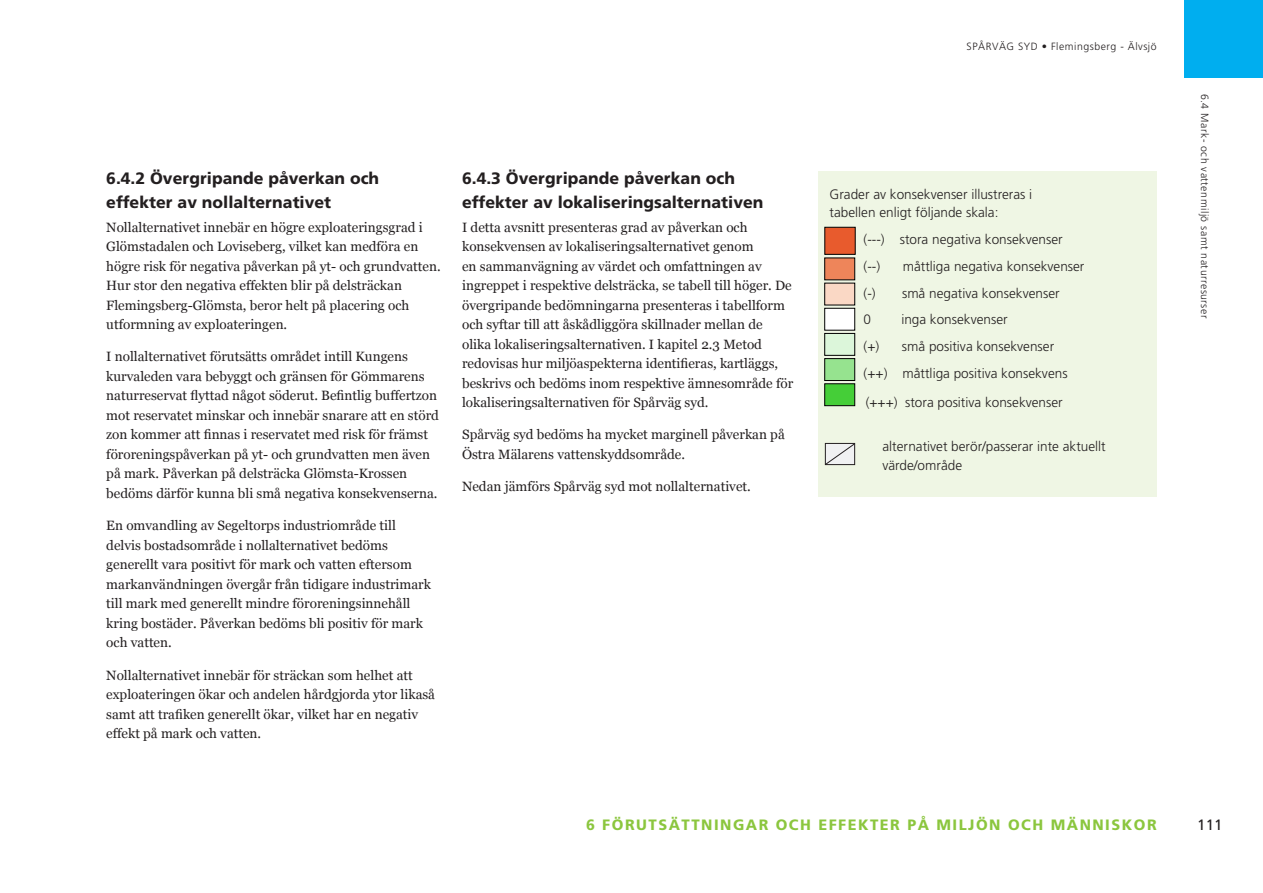
<style>
.page{position:relative;width:1263px;height:893px;background:#fff}
.page>*{position:absolute;margin:0;border:0;box-sizing:border-box;transform-origin:0 0}
.Rubrik_3_copy{font:800 16.5px/24px "Frutiger SLLOTF";color:#231f20}
.t1{font:800 15px "Frutiger SLLOTF";letter-spacing:.1em;color:#8bc63e}
.t2{font:15px "Frutiger SLLOTF";color:#231f20}
.Brödtext_faktaruta{font:300 13.65px/18.1px "Frutiger SLLOTF";color:#231f20}
.Brödtext{font:13.5px/19.5px "Georgia";color:#231f20}
.t3{font:300 10.5px "Frutiger SLLOTF";letter-spacing:.05em;color:#231f20}
</style>
<div class="page">
<div style="left:1185px;top:0;width:78px;height:78px;background:#00aeef"></div>
<div style="left:818px;top:172px;width:339px;height:325px;background:#eff6e4"></div>
<div style="left:824px;top:227px;width:31px;height:28px;background:#e85b2d;border:1px solid #000"></div>
<div style="left:824px;top:258px;width:31px;height:22px;background:#ee855a;border:1px solid #000"></div>
<div style="left:824px;top:283px;width:31px;height:22px;background:#fad8c5"></div>
<div style="left:824px;top:308px;width:31px;height:23px;background:#fff;border:1px solid #000"></div>
<div style="left:824px;top:333px;width:31px;height:23px;background:#dcf6da;border:1px solid #000"></div>
<div style="left:824px;top:358px;width:31px;height:23px;background:#96e38f;border:1px solid #000"></div>
<div style="left:824px;top:383px;width:31px;height:23px;background:#45ce38;border:1px solid #000"></div>
<svg style="left:824px;top:443px;width:32px;height:23px"></svg>
<p class="t3" style="left:967px;top:41px;width:192px">SPÅRVÄG SYD • Flemingsberg - Älvsjö</p>
<p class="Rubrik_3_copy" style="left:106px;top:166px;width:274px">6.4.2 Övergripande påverkan och effekter av nollalternativet</p>
<p class="Brödtext" style="left:106px;top:218px;width:336px">Nollalternativet innebär en högre exploateringsgrad i Glömstadalen och Loviseberg, vilket kan medföra en högre risk för negativa påverkan på yt- och grundvatten.<br>Hur stor den negativa effekten blir på delsträckan Flemingsberg-Glömsta, beror helt på placering och utformning av exploateringen.</p>
<p class="Brödtext" style="left:106px;top:347px;width:334px">I nollalternativet förutsätts området intill Kungens kurvaleden vara bebyggt och gränsen för Gömmarens naturreservat flyttad något söderut. Befintlig buffertzon mot reservatet minskar och innebär snarare att en störd zon kommer att finnas i reservatet med risk för främst föroreningspåverkan på yt- och grundvatten men även på mark. Påverkan på delsträcka Glömsta-Krossen bedöms därför kunna bli små negativa konsekvenserna.</p>
<p class="Brödtext" style="left:106px;top:516px;width:326px">En omvandling av Segeltorps industriområde till delvis bostadsområde i nollalternativet bedöms generellt vara positivt för mark och vatten eftersom markanvändningen övergår från tidigare industrimark till mark med generellt mindre föroreningsinnehåll kring bostäder. Påverkan bedöms bli positiv för mark och vatten.</p>
<p class="Brödtext" style="left:106px;top:665px;width:330px">Nollalternativet innebär för sträckan som helhet att exploateringen ökar och andelen hårdgjorda ytor likaså samt att trafiken generellt ökar, vilket har en negativ effekt på mark och vatten.</p>
<p class="Rubrik_3_copy" style="left:462px;top:166px;width:303px">6.4.3 Övergripande påverkan och effekter av lokaliseringsalternativen</p>
<p class="Brödtext" style="left:462px;top:218px;width:333px">I detta avsnitt presenteras grad av påverkan och konsekvensen av lokaliseringsalternativet genom<br>en sammanvägning av värdet och omfattningen av ingreppet i respektive delsträcka, se tabell till höger. De övergripande bedömningarna presenteras i tabellform och syftar till att åskådliggöra skillnader mellan de olika lokaliseringsalternativen. I kapitel 2.3 Metod redovisas hur miljöaspekterna identifieras, kartläggs, beskrivs och bedöms inom respektive ämnesområde för lokaliseringsalternativen för Spårväg syd.</p>
<p class="Brödtext" style="left:462px;top:425px;width:324px">Spårväg syd bedöms ha mycket marginell påverkan på<br>Östra Mälarens vattenskyddsområde.</p>
<p class="Brödtext" style="left:462px;top:477px;width:290px">Nedan jämförs Spårväg syd mot nollalternativet.</p>
<p class="Brödtext_faktaruta" style="left:830px;top:186px;width:204px">Grader av konsekvenser illustreras i tabellen enligt följande skala:</p>
<p class="Brödtext_faktaruta" style="left:864px;top:230px;width:201px">(---) stora negativa konsekvenser</p>
<p class="Brödtext_faktaruta" style="left:864px;top:257px;width:18px">(--)</p>
<p class="Brödtext_faktaruta" style="left:903px;top:257px;width:183px">måttliga negativa konsekvenser</p>
<p class="Brödtext_faktaruta" style="left:864px;top:284px;width:14px">(-)</p>
<p class="Brödtext_faktaruta" style="left:902px;top:284px;width:159px">små negativa konsekvenser</p>
<p class="Brödtext_faktaruta" style="left:864px;top:311px;width:9px">0</p>
<p class="Brödtext_faktaruta" style="left:901px;top:311px;width:108px">inga konsekvenser</p>
<p class="Brödtext_faktaruta" style="left:864px;top:338px;width:17px">(+)</p>
<p class="Brödtext_faktaruta" style="left:902px;top:338px;width:154px">små positiva konsekvenser</p>
<p class="Brödtext_faktaruta" style="left:864px;top:364px;width:205px">(++) måttliga positiva konsekvens</p>
<p class="Brödtext_faktaruta" style="left:866px;top:393px;width:199px">(+++) stora positiva konsekvenser</p>
<p class="Brödtext_faktaruta" style="left:882px;top:438px;width:225px">alternativet berör/passerar inte aktuellt värde/område</p>
<p class="t1" style="left:586px;top:816px;width:572px">6 FÖRUTSÄTTNINGAR OCH EFFEKTER PÅ MILJÖN OCH MÄNNISKOR</p>
<p class="t3" style="left:1211px;top:94px;width:226px;rotate:90deg">6.4 Mark- och vattenmiljö samt naturresurser</p>
<p class="t2" style="left:1197px;top:816px;width:27px">111</p>
</div>
